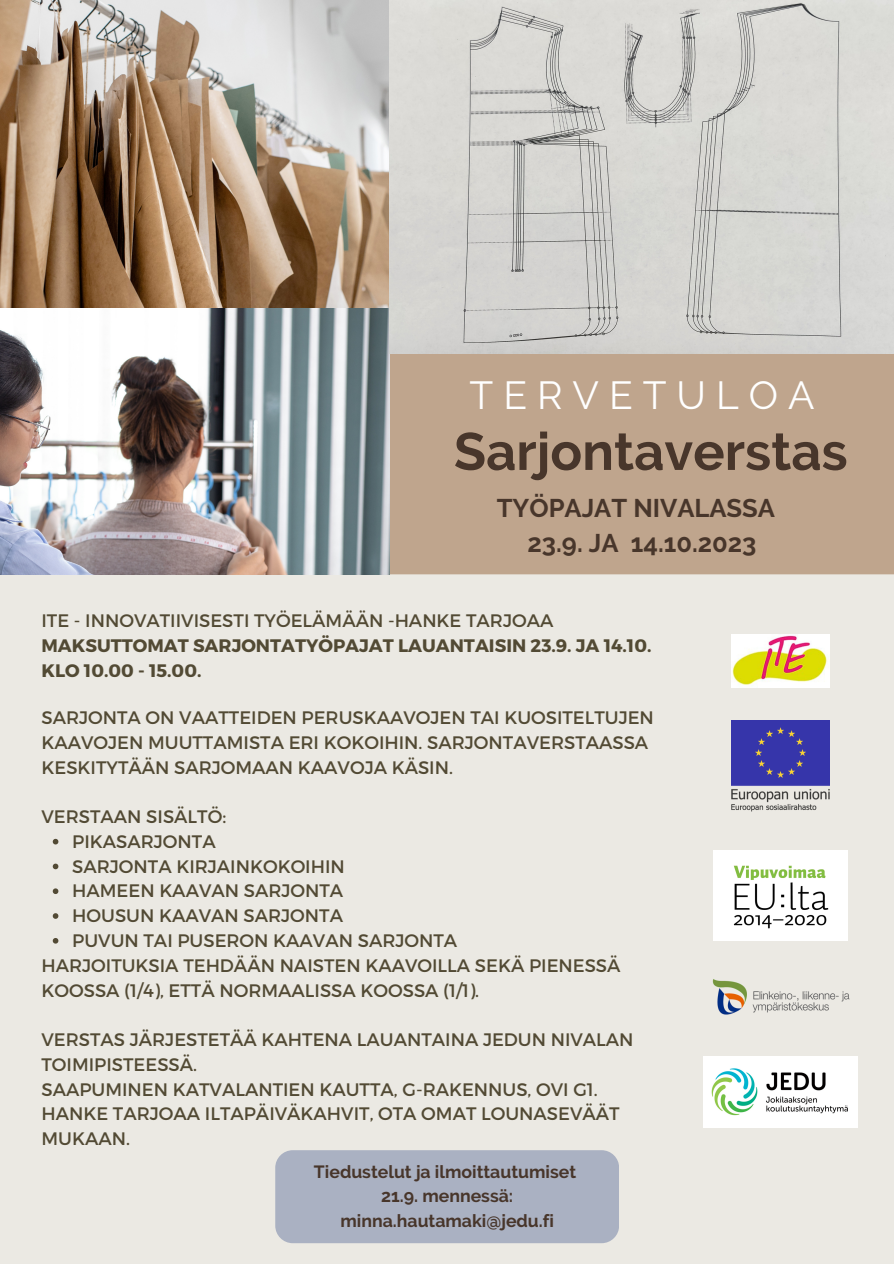
<style>
.page{position:relative;width:894px;height:1264px;background:#fff}
.page>*{position:absolute;margin:0;border:0;box-sizing:border-box;transform-origin:0 0}
.t1{font:700 52.5px "Raleway";color:#48362b}
.t2{font:39px "Raleway";letter-spacing:.255em;color:#fff}
.t3{font:700 25.5px "Raleway";color:#48362b}
.t4{font:18.15px/24.8px "Montserrat";color:#524a34}
.t5{font:700 18.15px/24.8px "Montserrat";color:#524a34}
.t6{font:18px/24.8px "Montserrat";color:#524a34}
.t7{font:700 17.7px "Raleway";color:#48362b}
.s1{font-weight:400}
</style>
<div class="page">
<div style="left:0;top:0;width:893px;height:1263px;background:#ebe9e3"></div>
<div style="left:275px;top:1150px;width:344px;height:93px;background:#aab1c2;border-radius:18px"></div>
<img style="left:731px;top:720px;width:98px;height:92px">
<div style="left:713px;top:850px;width:134px;height:90px;background:#fff"></div>
<img style="left:733px;top:865px;width:96px;height:64px">
<img style="left:712px;top:979px;width:138px;height:36px">
<img style="left:731px;top:635px;width:98px;height:53px">
<img style="left:703px;top:1056px;width:154px;height:71px">
<div style="left:389px;top:353px;width:504px;height:221px;background:#bfa58d"></div>
<img style="left:0;top:308px;width:389px;height:267px">
<img style="left:0;top:0;width:389px;height:307px">
<img style="left:389px;top:0;width:504px;height:353px">
<svg style="left:53px;top:838px;width:5px;height:6px"></svg>
<svg style="left:53px;top:863px;width:5px;height:6px"></svg>
<svg style="left:53px;top:888px;width:5px;height:6px"></svg>
<svg style="left:53px;top:913px;width:5px;height:5px"></svg>
<svg style="left:53px;top:938px;width:5px;height:5px"></svg>
<p class="t2" style="left:469px;top:372px;width:346px">TERVETULOA</p>
<p class="t1" style="left:453px;top:420px;width:395px">Sarjontaverstas</p>
<p class="t3" style="left:496px;top:493px;width:280px">TYÖPAJAT NIVALASSA</p>
<p class="t3" style="left:527px;top:528px;width:230px">23.9. JA 14.10.2023</p>
<p class="t5" style="left:41px;top:607px;width:611px"><span class="s1">ITE - INNOVATIIVISESTI TYÖELÄMÄÄN -HANKE TARJOAA<br></span>MAKSUTTOMAT SARJONTATYÖPAJAT LAUANTAISIN 23.9. JA 14.10.<br>KLO 10.00 - 15.00.</p>
<p class="t4" style="left:41px;top:704px;width:613px">SARJONTA ON VAATTEIDEN PERUSKAAVOJEN TAI KUOSITELTUJEN<br>KAAVOJEN MUUTTAMISTA ERI KOKOIHIN. SARJONTAVERSTAASSA<br>KESKITYTÄÄN SARJOMAAN KAAVOJA KÄSIN.</p>
<p class="t4" style="left:41px;top:803px;width:186px">VERSTAAN SISÄLTÖ:</p>
<p class="t4" style="left:72px;top:828px;width:145px">PIKASARJONTA</p>
<p class="t4" style="left:72px;top:852px;width:274px">SARJONTA KIRJAINKOKOIHIN</p>
<p class="t4" style="left:72px;top:877px;width:272px">HAMEEN KAAVAN SARJONTA</p>
<p class="t4" style="left:72px;top:902px;width:272px">HOUSUN KAAVAN SARJONTA</p>
<p class="t4" style="left:72px;top:927px;width:386px">PUVUN TAI PUSERON KAAVAN SARJONTA</p>
<p class="t4" style="left:41px;top:952px;width:580px">HARJOITUKSIA TEHDÄÄN NAISTEN KAAVOILLA SEKÄ PIENESSÄ<br>KOOSSA (1/4), ETTÄ NORMAALISSA KOOSSA (1/1).</p>
<p class="t6" style="left:41px;top:1026px;width:593px">VERSTAS JÄRJESTETÄÄ KAHTENA LAUANTAINA JEDUN NIVALAN<br>TOIMIPISTEESSÄ.</p>
<p class="t6" style="left:41px;top:1075px;width:557px">SAAPUMINEN KATVALANTIEN KAUTTA, G-RAKENNUS, OVI G1.</p>
<p class="t6" style="left:41px;top:1100px;width:579px">HANKE TARJOAA ILTAPÄIVÄKAHVIT, OTA OMAT LOUNASEVÄÄT<br>MUKAAN.</p>
<p class="t7" style="left:314px;top:1161px;width:263px">Tiedustelut ja ilmoittautumiset</p>
<p class="t7" style="left:381px;top:1185px;width:134px">21.9. mennessä:</p>
<p class="t7" style="left:340px;top:1210px;width:215px">minna.hautamaki@jedu.fi</p>
</div>
